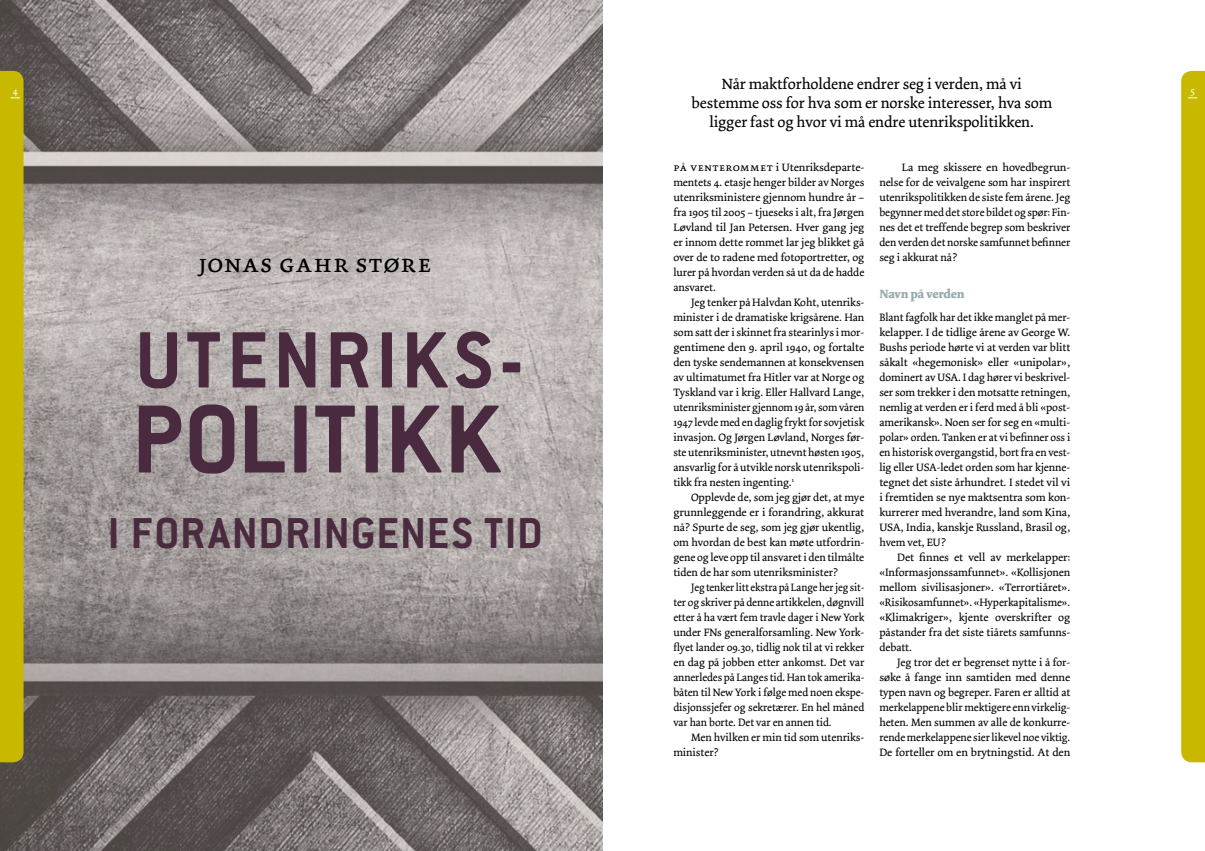
<style>
.page{position:relative;width:1205px;height:851px;background:#fff}
.page>*{position:absolute;margin:0;border:0;box-sizing:border-box;transform-origin:0 0}
.t1{font:700 106.25px "Conduit ITC";letter-spacing:.01em;color:#492a3e}
.t2{font:700 87.5px "Conduit ITC";letter-spacing:.05em;color:#492a3e}
.t3{font:700 47.5px "Conduit ITC";letter-spacing:.02em;color:#492a3e}
.t4{font:26.25px "Dolly Small Caps";letter-spacing:.025em;color:#000}
.t5{font:15.62px/19.4px "Dolly";letter-spacing:-.005em;color:#000;text-align:center}
.t6{font:700 12.5px "Dolly";letter-spacing:-.01em;color:#97acae}
.t7{font:11.25px/15px "Dolly";letter-spacing:-.005em;color:#000;text-align:justify}
.t8{font:11.25px/15px "Dolly";letter-spacing:-.005em;color:#000;text-align:justify;scale:.94 1}
.t9{font:10px "Dolly";color:#fff}
.s1{font-family:"Dolly Small Caps"}
</style>
<div class="page">
<img style="left:0;top:0;width:602px;height:850px">
<div style="left:0;top:71px;width:24px;height:691px;background:#c9b800"></div>
<svg style="left:1181px;top:71px;width:24px;height:691px;background:#caba08"></svg>
<h3 class="t5" style="left:691px;top:74px;width:362px">Når maktforholdene endrer seg i verden, må vi bestemme oss for hva som er norske interesser, hva som ligger fast og hvor vi må endre utenrikspolitikken.</h3>
<p class="t9" style="left:13px;top:84px;width:7px">4</p>
<p class="t9" style="left:1190px;top:84px;width:6px">5</p>
<h3 class="t4" style="left:198px;top:247px;width:235px">jonas gahr støre</h3>
<h2 class="t2" style="left:136px;top:309px;width:390px">UTENRIKS-</h2>
<h1 class="t1" style="left:132px;top:377px;width:370px">POLITIKK</h1>
<h3 class="t3" style="left:108px;top:505px;width:436px">I FORANDRINGENES TID</h3>
<p class="t7" style="left:673px;top:159px;width:192px"><span class="s1">på venterommet</span> i Utenriksdeparte&shy;mentets 4. etasje henger bilder av Norges utenriksministere gjennom hundre år – fra 1905 til 2005 – tjueseks i alt, fra Jørgen Løvland til Jan Petersen. Hver gang jeg er innom dette rommet lar jeg blikket gå over de to radene med fotoportretter, og lurer på hvordan verden så ut da de hadde ansvaret.</p>
<p class="t7" style="left:673px;top:294px;width:192px;text-indent:18px">Jeg tenker på Halvdan Koht, utenriks&shy;minister i de dramatiske krigsårene. Han som satt der i skinnet fra stearinlys i mor&shy;gentimene den 9. april 1940, og fortalte den tyske sendemannen at konsekvensen av ultimatumet fra Hitler var at Norge og Tyskland var i krig. Eller Hallvard Lange, utenriksminister gjennom 19 år, som våren 1947 levde med en daglig frykt for sovjetisk invasjon. Og Jørgen Løvland, Norges før&shy;ste utenriksminister, utnevnt høsten 1905, ansvarlig for å utvikle norsk utenrikspoli&shy;tikk fra nesten ingenting.<sup>1</sup></p>
<p class="t7" style="left:673px;top:489px;width:192px;text-indent:18px">Opplevde de, som jeg gjør det, at mye grunnleggende er i forandring, akkurat nå? Spurte de seg, som jeg gjør ukentlig, om hvordan de best kan møte utfordrin&shy;gene og leve opp til ansvaret i den tilmålte tiden de har som utenriksminister?</p>
<p class="t8" style="left:673px;top:579px;width:205px;text-indent:18px">Jeg tenker litt ekstra på Lange her jeg sit&shy;ter og skriver på denne artikkelen, døgnvill etter å ha vært fem travle dager i New York under FNs generalforsamling. New York&shy;flyet lander 09.30, tidlig nok til at vi rekker en dag på jobben etter ankomst. Det var annerledes på Langes tid. Han tok amerika&shy;båten til New York i følge med noen ekspe&shy;disjonssjefer og sekretærer. En hel måned var han borte. Det var en annen tid.</p>
<p class="t7" style="left:673px;top:729px;width:192px;text-indent:18px">Men hvilken er min tid som utenriks&shy;minister?</p>
<p class="t7" style="left:879px;top:159px;width:192px;text-indent:22px">La meg skissere en hovedbegrun&shy;nelse for de veivalgene som har inspirert utenrikspolitikken de siste fem årene. Jeg begynner med det store bildet og spør: Fin&shy;nes det et treffende begrep som beskriver den verden det norske samfunnet befinner seg i akkurat nå?</p>
<p class="t6" style="left:879px;top:286px;width:87px">Navn på verden</p>
<p class="t7" style="left:879px;top:309px;width:192px">Blant fagfolk har det ikke manglet på mer&shy;kelapper. I de tidlige årene av George W.<br>Bushs periode hørte vi at verden var blitt såkalt «hegemonisk» eller «unipolar», dominert av USA. I dag hører vi beskrivel&shy;ser som trekker i den motsatte retningen, nemlig at verden er i ferd med å bli «post&shy;amerikansk». Noen ser for seg en «multi&shy;polar» orden. Tanken er at vi befinner oss i en historisk overgangstid, bort fra en vest&shy;lig eller USA-ledet orden som har kjenne&shy;tegnet det siste århundret. I stedet vil vi i fremtiden se nye maktsentra som kon&shy;kurrerer med hverandre, land som Kina, USA, India, kanskje Russland, Brasil og, hvem vet, EU?</p>
<p class="t7" style="left:879px;top:549px;width:192px;text-indent:18px">Det finnes et vell av merkelapper: «Informasjonssamfunnet». «Kollisjonen mellom sivilisasjoner». «Terrortiåret». «Risikosamfunnet». «Hyperkapitalisme». «Klimakriger», kjente overskrifter og påstander fra det siste tiårets samfunns&shy;debatt.</p>
<p class="t7" style="left:879px;top:654px;width:192px;text-indent:18px">Jeg tror det er begrenset nytte i å for&shy;søke å fange inn samtiden med denne typen navn og begreper. Faren er alltid at merkelappene blir mektigere enn virkelig&shy;heten. Men summen av alle de konkurre&shy;rende merkelappene sier likevel noe viktig.<br>De forteller om en brytningstid. At den</p>
</div>
